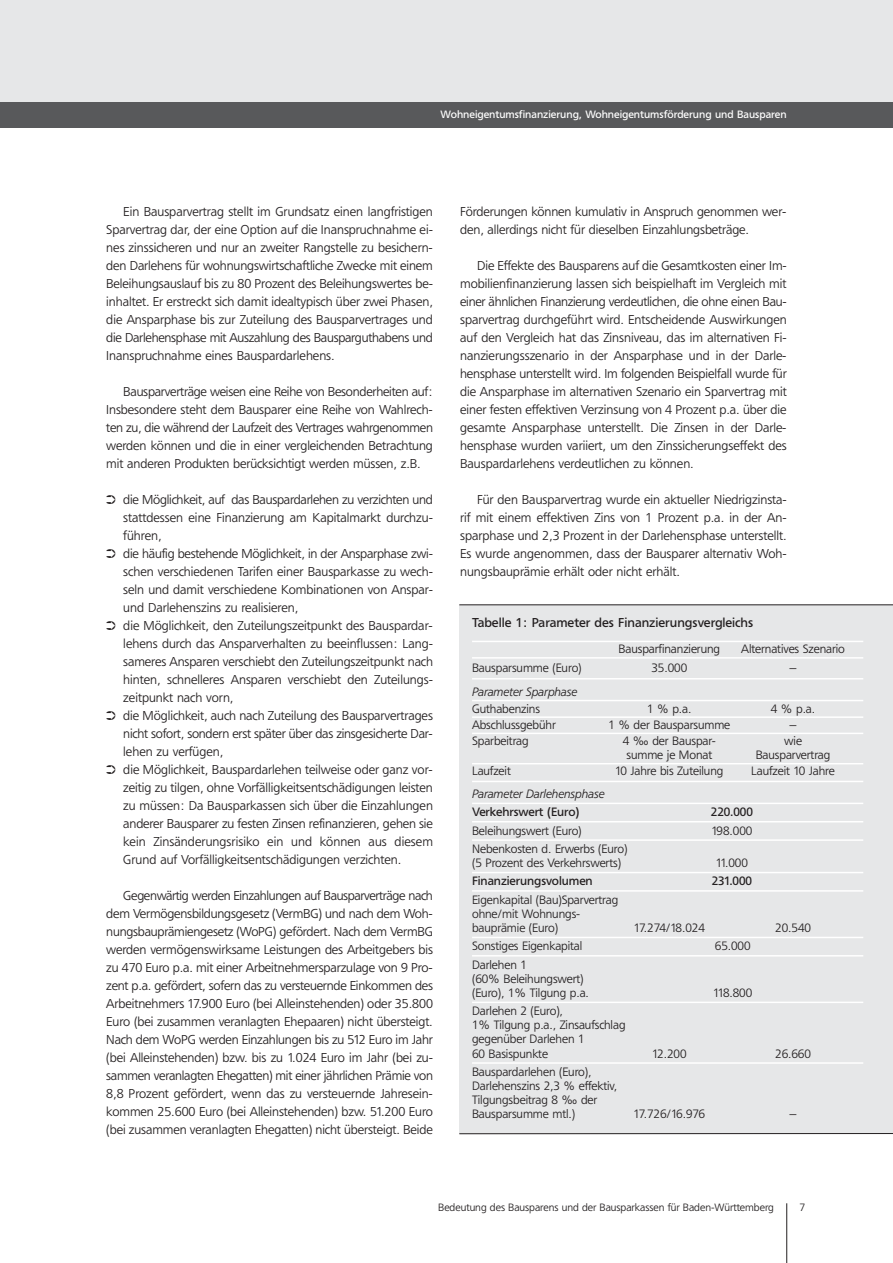
<style>
.page{position:relative;width:893px;height:1263px;background:#fff}
.page>*{position:absolute;margin:0;border:0;box-sizing:border-box;transform-origin:0 0}
.t1{font:300 12.75px/18px "Freeborn SB";color:#231f20;text-align:justify}
.t2{font:300 12.75px "Freeborn SB";letter-spacing:-.02em;color:#231f20}
.t3{font:12.75px "Freeborn SB";color:#231f20}
.t4{font:300 12px/14.1px "Freeborn SB";letter-spacing:-.005em;color:#231f20}
.t5{font:12px "Freeborn SB";letter-spacing:-.005em;color:#231f20}
.t6{font:italic 300 12px "Freeborn SB";letter-spacing:-.005em;color:#231f20}
.t7{font:300 12px "Freeborn SB";letter-spacing:-.04em;color:#231f20}
.t8{font:300 12px "Freeborn SB";letter-spacing:-.025em;color:#231f20}
.t9{font:300 10.5px "Freeborn SB";color:#231f20}
.t10{font:10.5px "Freeborn SB";color:#fff}
</style>
<div class="page">
<hr style="left:786px;top:1203px;width:1px;height:60px;background:#231f20">
<div style="left:0;top:0;width:892px;height:128px;background:#e6e7e8"></div>
<div style="left:0;top:102px;width:892px;height:26px;background:#58595b"></div>
<div style="left:459px;top:605px;width:433px;height:528px;background:#e6e7e8"></div>
<hr style="left:472px;top:641px;width:391px;height:1px;background:#fff">
<hr style="left:472px;top:657px;width:391px;height:2px;background:#fff">
<hr style="left:472px;top:678px;width:391px;height:2px;background:#fff">
<hr style="left:472px;top:700px;width:391px;height:1px;background:#fff">
<hr style="left:472px;top:716px;width:391px;height:2px;background:#fff">
<hr style="left:472px;top:733px;width:391px;height:1px;background:#fff">
<hr style="left:472px;top:763px;width:391px;height:1px;background:#fff">
<hr style="left:472px;top:781px;width:391px;height:1px;background:#fff">
<hr style="left:472px;top:803px;width:391px;height:1px;background:#fff">
<hr style="left:472px;top:821px;width:391px;height:2px;background:#fff">
<hr style="left:472px;top:839px;width:391px;height:2px;background:#fff">
<hr style="left:472px;top:872px;width:391px;height:1px;background:#fff">
<hr style="left:472px;top:890px;width:391px;height:2px;background:#fff">
<hr style="left:472px;top:937px;width:391px;height:1px;background:#fff">
<hr style="left:472px;top:955px;width:391px;height:2px;background:#fff">
<hr style="left:472px;top:1002px;width:391px;height:1px;background:#fff">
<hr style="left:472px;top:1062px;width:391px;height:2px;background:#fff">
<hr style="left:459px;top:605px;width:433px;height:1px;background:#231f20">
<hr style="left:459px;top:1133px;width:433px;height:1px;background:#231f20">
<p class="t10" style="left:441px;top:110px;width:348px">Wohneigentumsfinanzierung, Wohneigentumsförderung und Bausparen</p>
<p class="t1" style="left:106px;top:204px;width:328px;text-indent:17px">Ein Bausparvertrag stellt im Grundsatz einen langfristigen Sparvertrag dar, der eine Option auf die Inanspruchnahme ei&shy;nes zinssicheren und nur an zweiter Rangstelle zu besichern&shy;den Darlehens für wohnungswirtschaftliche Zwecke mit einem Beleihungsauslauf bis zu 80 Prozent des Beleihungswertes be&shy;inhaltet. Er erstreckt sich damit idealtypisch über zwei Phasen, die Ansparphase bis zur Zuteilung des Bausparvertrages und die Darlehensphase mit Auszahlung des Bausparguthabens und Inanspruchnahme eines Bauspardarlehens.</p>
<p class="t1" style="left:106px;top:384px;width:328px;text-indent:17px">Bausparverträge weisen eine Reihe von Besonderheiten auf:<br>Insbesondere steht dem Bausparer eine Reihe von Wahlrech&shy;ten zu, die während der Laufzeit des Vertrages wahrgenommen werden können und die in einer vergleichenden Betrachtung mit anderen Produkten berücksichtigt werden müssen, z.B.</p>
<p class="t1" style="left:106px;top:492px;width:328px">➲ die Möglichkeit, auf das Bauspardarlehen zu verzichten und</p>
<p class="t1" style="left:123px;top:510px;width:311px">stattdessen eine Finanzierung am Kapitalmarkt durchzu-</p>
<p class="t1" style="left:123px;top:528px;width:40px">führen,</p>
<p class="t1" style="left:106px;top:546px;width:328px">➲ die häufig bestehende Möglichkeit, in der Ansparphase zwi-</p>
<p class="t1" style="left:123px;top:564px;width:311px">schen verschiedenen Tarifen einer Bausparkasse zu wech-</p>
<p class="t1" style="left:123px;top:582px;width:311px">seln und damit verschiedene Kombinationen von Anspar-</p>
<p class="t1" style="left:123px;top:600px;width:176px">und Darlehenszins zu realisieren,</p>
<p class="t1" style="left:106px;top:618px;width:328px">➲ die Möglichkeit, den Zuteilungszeitpunkt des Bauspardar-</p>
<p class="t1" style="left:123px;top:636px;width:311px">lehens durch das Ansparverhalten zu beeinflussen: Lang-</p>
<p class="t1" style="left:123px;top:654px;width:311px">sameres Ansparen verschiebt den Zuteilungszeitpunkt nach</p>
<p class="t1" style="left:123px;top:672px;width:311px">hinten, schnelleres Ansparen verschiebt den Zuteilungs-</p>
<p class="t1" style="left:123px;top:690px;width:112px">zeitpunkt nach vorn,</p>
<p class="t1" style="left:106px;top:708px;width:328px">➲ die Möglichkeit, auch nach Zuteilung des Bausparvertrages</p>
<p class="t2" style="left:123px;top:729px;width:311px">nicht sofort, sondern erst später über das zinsgesicherte Dar-</p>
<p class="t1" style="left:123px;top:744px;width:102px">lehen zu verfügen,</p>
<p class="t1" style="left:106px;top:762px;width:328px">➲ die Möglichkeit, Bauspardarlehen teilweise oder ganz vor-</p>
<p class="t1" style="left:123px;top:780px;width:311px">zeitig zu tilgen, ohne Vorfälligkeitsentschädigungen leisten</p>
<p class="t1" style="left:123px;top:798px;width:311px">zu müssen: Da Bausparkassen sich über die Einzahlungen</p>
<p class="t1" style="left:123px;top:816px;width:311px">anderer Bausparer zu festen Zinsen refinanzieren, gehen sie</p>
<p class="t1" style="left:123px;top:834px;width:311px">kein Zinsänderungsrisiko ein und können aus diesem</p>
<p class="t1" style="left:123px;top:852px;width:279px">Grund auf Vorfälligkeitsentschädigungen verzichten.</p>
<p class="t1" style="left:106px;top:888px;width:328px;text-indent:17px">Gegenwärtig werden Einzahlungen auf Bausparverträge nach dem Vermögensbildungsgesetz (VermBG) und nach dem Woh&shy;nungsbauprämiengesetz (WoPG) gefördert. Nach dem VermBG werden vermögenswirksame Leistungen des Arbeitgebers bis zu 470 Euro p.a. mit einer Arbeitnehmersparzulage von 9 Pro&shy;zent p.a. gefördert, sofern das zu versteuernde Einkommen des Arbeitnehmers 17.900 Euro (bei Alleinstehenden) oder 35.800<br>Euro (bei zusammen veranlagten Ehepaaren) nicht übersteigt.<br>Nach dem WoPG werden Einzahlungen bis zu 512 Euro im Jahr (bei Alleinstehenden) bzw. bis zu 1.024 Euro im Jahr (bei zu&shy;sammen veranlagten Ehegatten) mit einer jährlichen Prämie von 8,8 Prozent gefördert, wenn das zu versteuernde Jahresein&shy;kommen 25.600 Euro (bei Alleinstehenden) bzw. 51.200 Euro (bei zusammen veranlagten Ehegatten) nicht übersteigt. Beide</p>
<p class="t1" style="left:460px;top:204px;width:328px">Förderungen können kumulativ in Anspruch genommen wer&shy;den, allerdings nicht für dieselben Einzahlungsbeträge.</p>
<p class="t1" style="left:460px;top:258px;width:328px;text-indent:17px">Die Effekte des Bausparens auf die Gesamtkosten einer Im&shy;mobilienfinanzierung lassen sich beispielhaft im Vergleich mit einer ähnlichen Finanzierung verdeutlichen, die ohne einen Bau&shy;sparvertrag durchgeführt wird. Entscheidende Auswirkungen auf den Vergleich hat das Zinsniveau, das im alternativen Fi&shy;nanzierungsszenario in der Ansparphase und in der Darle&shy;hensphase unterstellt wird. Im folgenden Beispielfall wurde für die Ansparphase im alternativen Szenario ein Sparvertrag mit einer festen effektiven Verzinsung von 4 Prozent p.a. über die gesamte Ansparphase unterstellt. Die Zinsen in der Darle&shy;hensphase wurden variiert, um den Zinssicherungseffekt des Bauspardarlehens verdeutlichen zu können.</p>
<p class="t1" style="left:460px;top:492px;width:328px;text-indent:17px">Für den Bausparvertrag wurde ein aktueller Niedrigzinsta&shy;rif mit einem effektiven Zins von 1 Prozent p.a. in der An&shy;sparphase und 2,3 Prozent in der Darlehensphase unterstellt.<br>Es wurde angenommen, dass der Bausparer alternativ Woh&shy;nungsbauprämie erhält oder nicht erhält.</p>
<p class="t3" style="left:472px;top:617px;width:282px">Tabelle 1: Parameter des Finanzierungsvergleichs</p>
<p class="t4" style="left:618px;top:643px;width:103px">Bausparfinanzierung</p>
<p class="t4" style="left:741px;top:643px;width:105px">Alternatives Szenario</p>
<p class="t4" style="left:472px;top:662px;width:111px">Bausparsumme (Euro)</p>
<p class="t4" style="left:651px;top:662px;width:37px">35.000</p>
<p class="t4" style="left:789px;top:662px;width:9px">–</p>
<p class="t6" style="left:472px;top:687px;width:107px">Parameter Sparphase</p>
<p class="t4" style="left:472px;top:702px;width:69px">Guthabenzins</p>
<p class="t4" style="left:647px;top:702px;width:46px">1 % p.a.</p>
<p class="t4" style="left:771px;top:702px;width:46px">4 % p.a.</p>
<p class="t4" style="left:472px;top:719px;width:85px">Abschlussgebühr</p>
<p class="t4" style="left:608px;top:719px;width:123px">1 % der Bausparsumme</p>
<p class="t4" style="left:789px;top:719px;width:9px">–</p>
<p class="t4" style="left:472px;top:735px;width:58px">Sparbeitrag</p>
<p class="t4" style="left:623px;top:735px;width:95px">4 ‰ der Bauspar-</p>
<p class="t4" style="left:784px;top:735px;width:19px">wie</p>
<p class="t4" style="left:626px;top:749px;width:87px">summe je Monat</p>
<p class="t4" style="left:756px;top:749px;width:76px">Bausparvertrag</p>
<p class="t4" style="left:472px;top:765px;width:40px">Laufzeit</p>
<p class="t4" style="left:615px;top:765px;width:110px">10 Jahre bis Zuteilung</p>
<p class="t4" style="left:751px;top:765px;width:85px">Laufzeit 10 Jahre</p>
<p class="t6" style="left:472px;top:789px;width:134px">Parameter Darlehensphase</p>
<p class="t5" style="left:472px;top:807px;width:109px">Verkehrswert (Euro)</p>
<p class="t5" style="left:711px;top:807px;width:44px">220.000</p>
<p class="t4" style="left:472px;top:824px;width:111px">Beleihungswert (Euro)</p>
<p class="t4" style="left:711px;top:824px;width:42px">198.000</p>
<p class="t4" style="left:472px;top:843px;width:157px">Nebenkosten d. Erwerbs (Euro) (5 Prozent des Verkehrswerts)</p>
<p class="t4" style="left:716px;top:857px;width:33px">11.000</p>
<p class="t5" style="left:472px;top:877px;width:122px">Finanzierungsvolumen</p>
<p class="t5" style="left:712px;top:877px;width:42px">231.000</p>
<p class="t4" style="left:472px;top:894px;width:148px">Eigenkapital (Bau)Sparvertrag ohne/mit Wohnungs&shy;bauprämie (Euro)</p>
<p class="t7" style="left:634px;top:923px;width:73px">17.274/18.024</p>
<p class="t4" style="left:775px;top:922px;width:37px">20.540</p>
<p class="t4" style="left:472px;top:940px;width:112px">Sonstiges Eigenkapital</p>
<p class="t4" style="left:715px;top:940px;width:37px">65.000</p>
<p class="t4" style="left:472px;top:958px;width:118px">Darlehen 1<br>(60% Beleihungswert) (Euro), 1% Tilgung p.a.</p>
<p class="t4" style="left:713px;top:987px;width:41px">118.800</p>
<p class="t4" style="left:472px;top:1005px;width:155px">Darlehen 2 (Euro),<br>1% Tilgung p.a., Zinsaufschlag gegenüber Darlehen 1<br>60 Basispunkte</p>
<p class="t4" style="left:472px;top:1066px;width:147px">Bauspardarlehen (Euro),<br>Darlehenszins 2,3 % effektiv,<br>Tilgungsbeitrag 8 ‰ der<br>Bausparsumme mtl.)</p>
<p class="t4" style="left:652px;top:1047px;width:36px">12.200</p>
<p class="t4" style="left:775px;top:1047px;width:37px">26.660</p>
<p class="t8" style="left:633px;top:1109px;width:73px">17.726/16.976</p>
<p class="t4" style="left:789px;top:1108px;width:9px">–</p>
<p class="t9" style="left:438px;top:1203px;width:337px">Bedeutung des Bausparens und der Bausparkassen für Baden-Württemberg</p>
<p class="t9" style="left:799px;top:1203px;width:7px">7</p>
</div>
